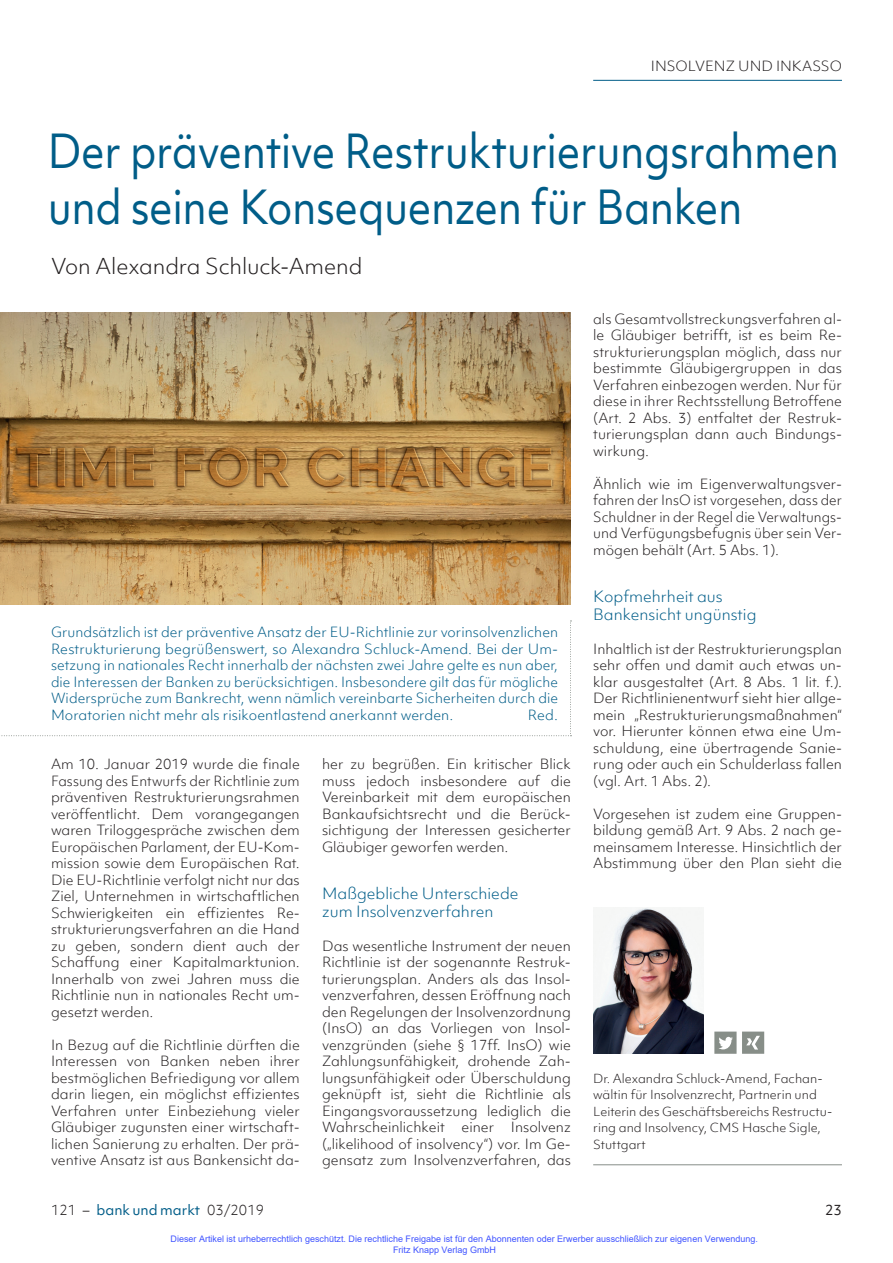
<style>
.page{position:relative;width:893px;height:1263px;background:#fff}
.page>*{position:absolute;margin:0;border:0;box-sizing:border-box;transform-origin:0 0}
.t1{font:45px/55.5px "Objektiv Mk 1";letter-spacing:-.01em;color:#005d88;scale:.89 1}
.t2{font:300 21px "Objektiv Mk 1";letter-spacing:-.01em;color:#231f20}
.t3{font:300 15px/18px "Objektiv Mk 1";color:#005d88}
.t4{font:300 13.5px/16.5px "Objektiv Mk 1";color:#231f20}
.t5{font:300 13.5px/16.5px "Objektiv Mk 1";letter-spacing:.005em;color:#005d88;text-align:justify}
.t6{font:13.5px "Objektiv Mk 1";color:#005d88}
.t7{font:13.5px "Objektiv Mk 1";color:#231f20}
.t8{font:300 12px/16.5px "Objektiv Mk 1";color:#231f20}
.t9{font:9px/10.8px "Arial";color:#4054ff}
.s1{font-weight:300;color:#231f20}
</style>
<div class="page">
<hr style="left:593px;top:80px;width:249px;height:1px;background:#005d88">
<img style="left:0;top:313px;width:571px;height:291px">
<svg style="left:1px;top:621px;width:570px;height:115px"></svg>
<svg style="left:714px;top:1031px;width:50px;height:23px"></svg>
<hr style="left:593px;top:1164px;width:249px;height:1px;background:#878e88">
<img style="left:593px;top:907px;width:111px;height:147px">
<p class="t4" style="left:651px;top:58px;width:193px">INSOLVENZ UND INKASSO</p>
<h1 class="t1" style="left:48px;top:123px;width:891px">Der präventive Restrukturierungsrahmen und seine Konsequenzen für Banken</h1>
<h2 class="t2" style="left:51px;top:252px;width:313px">Von Alexandra Schluck-Amend</h2>
<p class="t5" style="left:51px;top:624px;width:509px">Grundsätzlich ist der präventive Ansatz der EU-Richtlinie zur vorinsolvenzlichen Restrukturierung begrüßenswert, so Alexandra Schluck-Amend. Bei der Um&shy;setzung in nationales Recht innerhalb der nächsten zwei Jahre gelte es nun aber, die Interessen der Banken zu berücksichtigen. Insbesondere gilt das für mögliche Widersprüche zum Bankrecht, wenn nämlich vereinbarte Sicherheiten durch die Moratorien nicht mehr als risikoentlastend anerkannt werden.</p>
<p class="t5" style="left:528px;top:706px;width:32px">Red.</p>
<p class="t4" style="left:51px;top:756px;width:250px">Am 10. Januar 2019 wurde die finale Fassung des Entwurfs der Richtlinie zum präventiven Restrukturierungsrahmen veröffentlicht. Dem vorangegangen waren Triloggespräche zwischen dem Europäischen Parlament, der EU-Kom&shy;mission sowie dem Europäischen Rat.<br>Die EU-Richtlinie verfolgt nicht nur das Ziel, Unternehmen in wirtschaftlichen Schwierigkeiten ein effizientes Re&shy;strukturierungsverfahren an die Hand zu geben, sondern dient auch der Schaffung einer Kapitalmarktunion.<br>Innerhalb von zwei Jahren muss die Richtlinie nun in nationales Recht um&shy;gesetzt werden.</p>
<p class="t4" style="left:51px;top:1036px;width:250px">In Bezug auf die Richtlinie dürften die Interessen von Banken neben ihrer bestmöglichen Befriedigung vor allem darin liegen, ein möglichst effizientes Verfahren unter Einbeziehung vieler Gläubiger zugunsten einer wirtschaft&shy;lichen Sanierung zu erhalten. Der prä&shy;ventive Ansatz ist aus Bankensicht da-</p>
<p class="t4" style="left:322px;top:756px;width:250px">her zu begrüßen. Ein kritischer Blick muss jedoch insbesondere auf die Vereinbarkeit mit dem europäischen Bankaufsichtsrecht und die Berück&shy;sichtigung der Interessen gesicherter Gläubiger geworfen werden.</p>
<p class="t3" style="left:322px;top:885px;width:198px">Maßgebliche Unterschiede zum Insolvenzverfahren</p>
<p class="t4" style="left:322px;top:937px;width:250px">Das wesentliche Instrument der neuen Richtlinie ist der sogenannte Restruk&shy;turierungsplan. Anders als das Insol&shy;venzverfahren, dessen Eröffnung nach den Regelungen der Insolvenzordnung (InsO) an das Vorliegen von Insol&shy;venzgründen (siehe § 17ff. InsO) wie Zahlungsunfähigkeit, drohende Zah&shy;lungsunfähigkeit oder Überschuldung geknüpft ist, sieht die Richtlinie als Eingangsvoraussetzung lediglich die Wahrscheinlichkeit einer Insolvenz („likelihood of insolvency“) vor. Im Ge&shy;gensatz zum Insolvenzverfahren, das</p>
<p class="t4" style="left:593px;top:310px;width:250px">als Gesamtvollstreckungsverfahren al&shy;le Gläubiger betrifft, ist es beim Re&shy;strukturierungsplan möglich, dass nur bestimmte Gläubigergruppen in das Verfahren einbezogen werden. Nur für diese in ihrer Rechtsstellung Betroffene (Art. 2 Abs. 3) entfaltet der Restruk&shy;turierungsplan dann auch Bindungs&shy;wirkung.</p>
<p class="t4" style="left:593px;top:475px;width:250px;text-align:justify">Ähnlich wie im Eigenverwaltungsver&shy;fahren der InsO ist vorgesehen, dass der Schuldner in der Regel die Verwaltungs&shy;und Verfügungsbefugnis über sein Ver&shy;mögen behält (Art. 5 Abs. 1).</p>
<p class="t3" style="left:593px;top:588px;width:165px">Kopfmehrheit aus<br>Bankensicht ungünstig</p>
<p class="t4" style="left:593px;top:640px;width:250px;text-align:justify">Inhaltlich ist der Restrukturierungsplan sehr offen und damit auch etwas un&shy;klar ausgestaltet (Art. 8 Abs. 1 lit. f.).<br>Der Richtlinienentwurf sieht hier allge&shy;mein „Restrukturierungsmaßnahmen“ vor. Hierunter können etwa eine Um&shy;schuldung, eine übertragende Sanie&shy;rung oder auch ein Schulderlass fallen (vgl. Art. 1 Abs. 2).</p>
<p class="t4" style="left:593px;top:805px;width:250px">Vorgesehen ist zudem eine Gruppen&shy;bildung gemäß Art. 9 Abs. 2 nach ge&shy;meinsamem Interesse. Hinsichtlich der Abstimmung über den Plan sieht die</p>
<p class="t8" style="left:593px;top:1070px;width:241px">Dr. Alexandra Schluck-Amend, Fachan&shy;wältin für Insolvenzrecht, Partnerin und Leiterin des Geschäftsbereichs Restructu&shy;ring and Insolvency, CMS Hasche Sigle, Stuttgart</p>
<p class="t6" style="left:51px;top:1200px;width:215px"><span class="s1">121 –</span> bank und markt <span class="s1">03/2019</span></p>
<p class="t7" style="left:825px;top:1200px;width:18px">23</p>
<p class="t9" style="left:393px;top:1233px;width:366px;text-indent:-223px">Dieser Artikel ist urheberrechtlich geschützt. Die rechtliche Freigabe ist für den Abonnenten oder Erwerber ausschließlich zur eigenen Verwendung.<br>Fritz Knapp Verlag GmbH</p>
</div>
